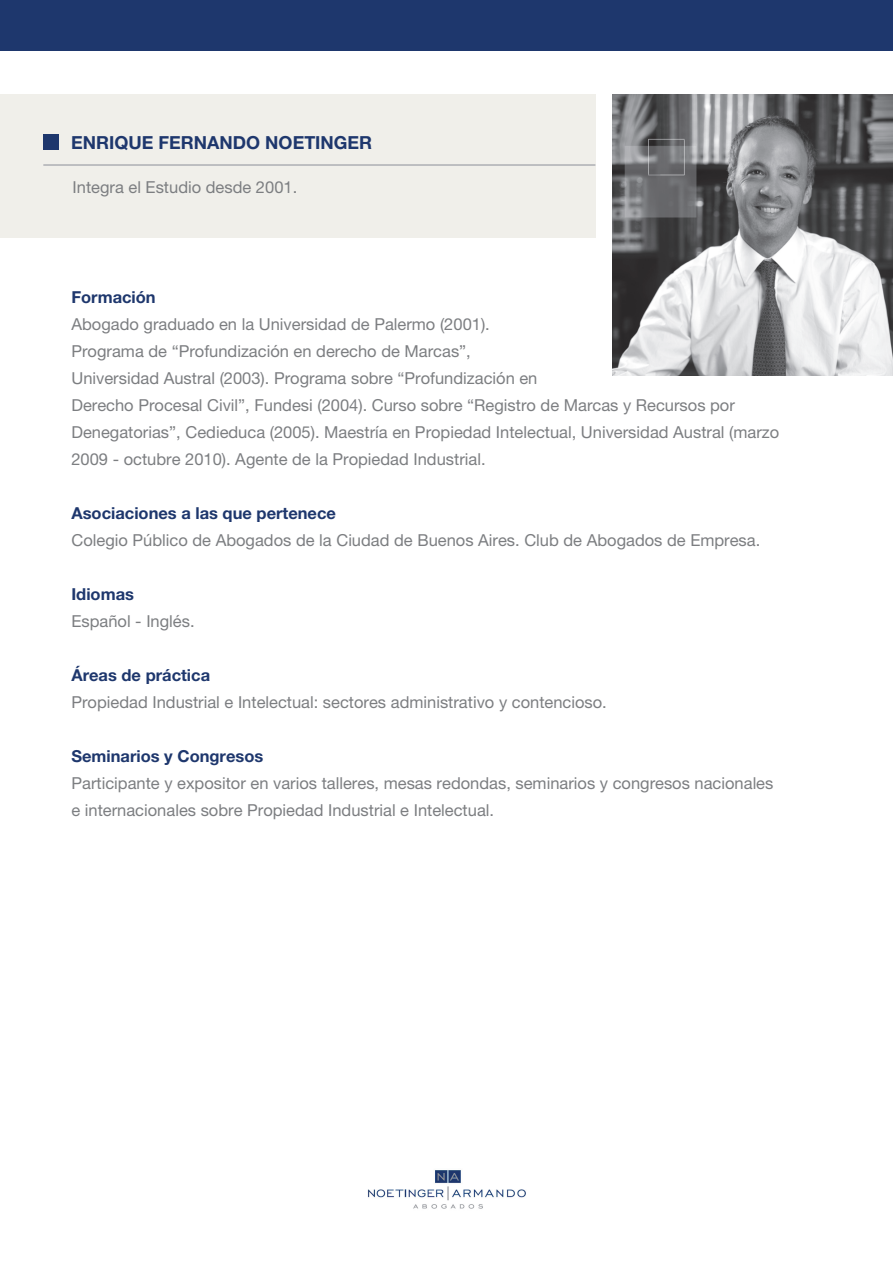
<style>
.page{position:relative;width:893px;height:1263px;background:#fff}
.page>*{position:absolute;margin:0;border:0;box-sizing:border-box;transform-origin:0 0}
.t1{font:700 18px "Helvetica Neue";color:#1e376d}
.t2{font:16.5px/27px "Helvetica Neue";color:#7c7e81}
.t3{font:700 16.5px "Helvetica Neue";color:#1e376d}
</style>
<div class="page">
<div style="left:0;top:94px;width:596px;height:143px;background:#f0efea"></div>
<hr style="left:43px;top:164px;width:552px;height:2px;background:#bcbdc0">
<div style="left:0;top:0;width:893px;height:50px;background:#1e376d"></div>
<div style="left:44px;top:135px;width:15px;height:15px;background:#1e376d"></div>
<img style="left:368px;top:1170px;width:158px;height:39px">
<img style="left:612px;top:94px;width:281px;height:281px">
<p class="t1" style="left:71px;top:132px;width:302px">ENRIQUE FERNANDO NOETINGER</p>
<p class="t2" style="left:73px;top:173px;width:226px">Integra el Estudio desde 2001.</p>
<p class="t3" style="left:71px;top:287px;width:86px">Formación</p>
<p class="t2" style="left:71px;top:311px;width:709px">Abogado graduado en la Universidad de Palermo (2001).<br>Programa de “Profundización en derecho de Marcas”,<br>Universidad Austral (2003). Programa sobre “Profundización en<br>Derecho Procesal Civil”, Fundesi (2004). Curso sobre “Registro de Marcas y Recursos por Denegatorias”, Cedieduca (2005). Maestría en Propiedad Intelectual, Universidad Austral (marzo 2009 - octubre 2010). Agente de la Propiedad Industrial.</p>
<p class="t3" style="left:71px;top:503px;width:266px">Asociaciones a las que pertenece</p>
<p class="t2" style="left:71px;top:527px;width:690px">Colegio Público de Abogados de la Ciudad de Buenos Aires. Club de Abogados de Empresa.</p>
<p class="t3" style="left:71px;top:584px;width:64px">Idiomas</p>
<p class="t2" style="left:71px;top:608px;width:125px">Español - Inglés.</p>
<p class="t3" style="left:71px;top:665px;width:140px">Áreas de práctica</p>
<p class="t2" style="left:71px;top:689px;width:537px">Propiedad Industrial e Intelectual: sectores administrativo y contencioso.</p>
<p class="t3" style="left:71px;top:746px;width:193px">Seminarios y Congresos</p>
<p class="t2" style="left:71px;top:770px;width:703px">Participante y expositor en varios talleres, mesas redondas, seminarios y congresos nacionales e internacionales sobre Propiedad Industrial e Intelectual.</p>
</div>
